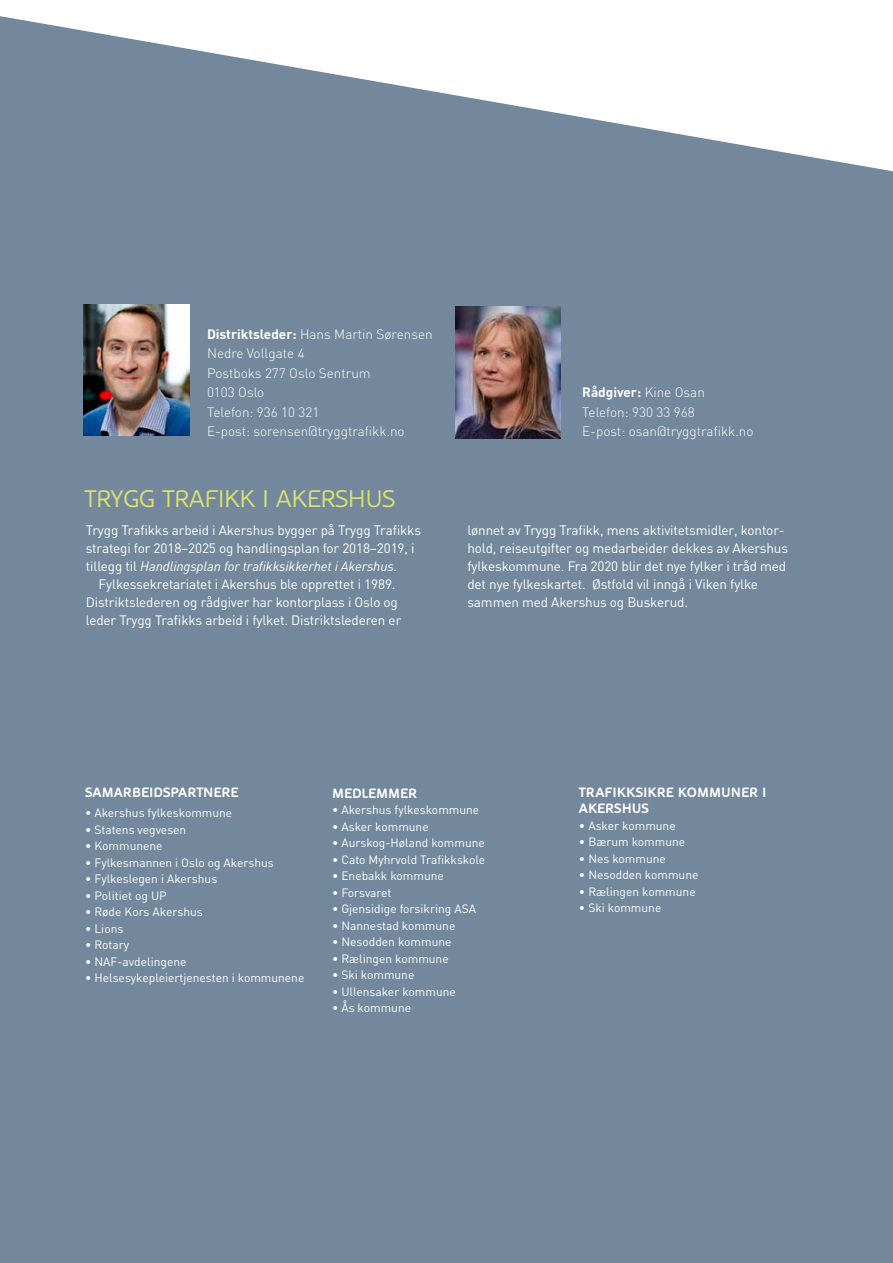
<style>
.page{position:relative;width:893px;height:1263px;background:#fff}
.page>*{position:absolute;margin:0;border:0;box-sizing:border-box;transform-origin:0 0}
.t1{font:24px "Oblik";color:#dbe16f}
.t2{font:13.5px/18px "DIN";letter-spacing:-.01em;color:#fff}
.t3{font:300 13.5px/19.5px "DIN";color:#fff}
.t4{font:700 13.5px/16.5px "Oblik";color:#fff}
.t5{font:italic 13.5px "DINOT";letter-spacing:-.01em;color:#fff}
.t6{font:12px "DIN";color:#fff}
.s1{font-weight:700}
.s2{font-family:"DIN";font-style:normal}
</style>
<div class="page">
<div style="left:0;top:16px;width:893px;height:1247px;background:#73889c"></div>
<div style="left:863px;top:164px;width:30px;height:343px;background:#73889c"></div>
<img style="left:84px;top:304px;width:105px;height:132px">
<img style="left:455px;top:306px;width:106px;height:132px">
<p class="t3" style="left:207px;top:324px;width:227px"><span class="s1">Distriktsleder:</span> Hans Martin Sørensen<br>Nedre Vollgate 4<br>Postboks 277 Oslo Sentrum<br>0103 Oslo<br>Telefon: 936 10 321<br>E-post: sorensen@tryggtrafikk.no</p>
<h1 class="t1" style="left:84px;top:485px;width:312px">TRYGG TRAFIKK I AKERSHUS</h1>
<p class="t2" style="left:86px;top:521px;width:337px">Trygg Trafikks arbeid i Akershus bygger på Trygg Trafikks strategi for 2018–2025 og handlingsplan for 2018–2019, i</p>
<p class="t5" style="left:86px;top:556px;width:313px"><span class="s2">tillegg til</span> Handlingsplan for trafikksikkerhet i Akershus<span class="s2">.</span></p>
<p class="t2" style="left:86px;top:575px;width:317px;text-align:center">Fylkessekretariatet i Akershus ble opprettet i 1989.<br>Distriktslederen og rådgiver har kontorplass i Oslo og leder Trygg Trafikks arbeid i fylket. Distriktslederen er</p>
<p class="t3" style="left:582px;top:382px;width:173px"><span class="s1">Rådgiver:</span> Kine Osan<br>Telefon: 930 33 968<br>E-post: osan@tryggtrafikk.no</p>
<p class="t2" style="left:467px;top:521px;width:322px">lønnet av Trygg Trafikk, mens aktivitetsmidler, kontor&shy;hold, reiseutgifter og medarbeider dekkes av Akershus fylkeskommune. Fra 2020 blir det nye fylker i tråd med det nye fylkeskartet. Østfold vil inngå i Viken fylke sammen med Akershus og Buskerud.</p>
<p class="t4" style="left:85px;top:784px;width:155px">SAMARBEIDSPARTNERE</p>
<p class="t6" style="left:85px;top:805px;width:149px">• Akershus fylkeskommune</p>
<p class="t6" style="left:85px;top:822px;width:103px">• Statens vegvesen</p>
<p class="t6" style="left:85px;top:838px;width:79px">• Kommunene</p>
<p class="t6" style="left:85px;top:855px;width:190px">• Fylkesmannen i Oslo og Akershus</p>
<p class="t6" style="left:85px;top:871px;width:134px">• Fylkeslegen i Akershus</p>
<p class="t6" style="left:85px;top:888px;width:83px">• Politiet og UP</p>
<p class="t6" style="left:85px;top:904px;width:119px">• Røde Kors Akershus</p>
<p class="t6" style="left:85px;top:921px;width:40px">• Lions</p>
<p class="t6" style="left:85px;top:937px;width:46px">• Rotary</p>
<p class="t6" style="left:85px;top:954px;width:103px">• NAF-avdelingene</p>
<p class="t6" style="left:85px;top:970px;width:221px">• Helsesykepleiertjenesten i kommunene</p>
<p class="t4" style="left:332px;top:785px;width:87px">MEDLEMMER</p>
<p class="t6" style="left:332px;top:802px;width:149px">• Akershus fylkeskommune</p>
<p class="t6" style="left:332px;top:819px;width:98px">• Asker kommune</p>
<p class="t6" style="left:332px;top:835px;width:154px">• Aurskog-Høland kommune</p>
<p class="t6" style="left:332px;top:852px;width:155px">• Cato Myhrvold Trafikkskole</p>
<p class="t6" style="left:332px;top:868px;width:113px">• Enebakk kommune</p>
<p class="t6" style="left:332px;top:885px;width:61px">• Forsvaret</p>
<p class="t6" style="left:332px;top:901px;width:146px">• Gjensidige forsikring ASA</p>
<p class="t6" style="left:332px;top:918px;width:125px">• Nannestad kommune</p>
<p class="t6" style="left:332px;top:934px;width:121px">• Nesodden kommune</p>
<p class="t6" style="left:332px;top:951px;width:118px">• Rælingen kommune</p>
<p class="t6" style="left:332px;top:967px;width:84px">• Ski kommune</p>
<p class="t6" style="left:332px;top:984px;width:125px">• Ullensaker kommune</p>
<p class="t6" style="left:332px;top:1000px;width:81px">• Ås kommune</p>
<p class="t4" style="left:579px;top:784px;width:189px">TRAFIKKSIKRE KOMMUNER I<br>AKERSHUS</p>
<p class="t6" style="left:579px;top:818px;width:98px">• Asker kommune</p>
<p class="t6" style="left:579px;top:834px;width:108px">• Bærum kommune</p>
<p class="t6" style="left:579px;top:851px;width:88px">• Nes kommune</p>
<p class="t6" style="left:579px;top:867px;width:121px">• Nesodden kommune</p>
<p class="t6" style="left:579px;top:884px;width:118px">• Rælingen kommune</p>
<p class="t6" style="left:579px;top:900px;width:84px">• Ski kommune</p>
</div>
